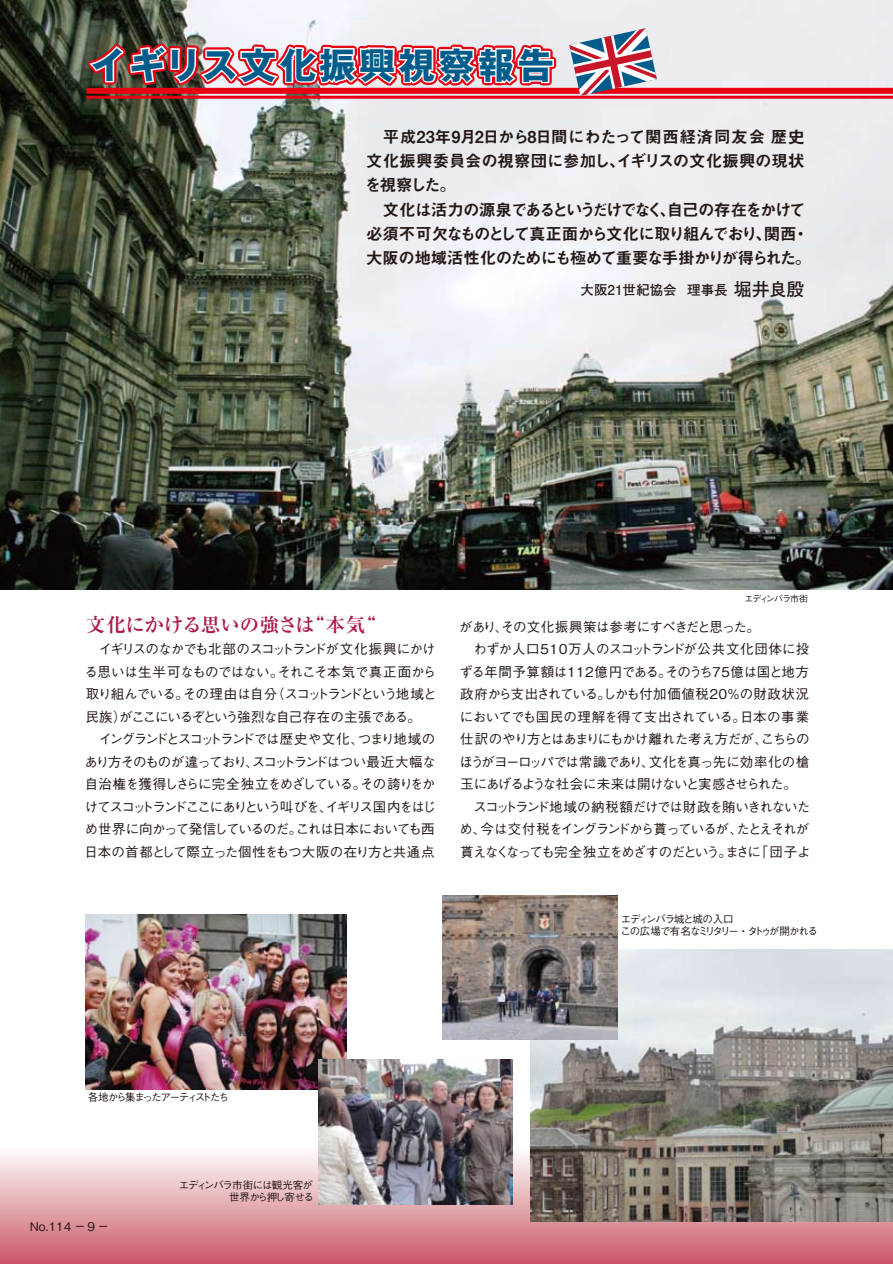
<style>
.page{position:relative;width:893px;height:1264px;background:#fff}
.page>*{position:absolute;margin:0;border:0;box-sizing:border-box;transform-origin:0 0}
.t1{font:700 36px "Gothic MB101 Pro";letter-spacing:.1em;color:#005d8b}
.t2{font:700 19.5px "Ryumin Pro";letter-spacing:-.005em;color:#af194a}
.t3{font:16.5px "Midashi Go Pro MB31";letter-spacing:-.085em;color:#231815}
.t4{font:16.5px "Midashi Go Pro MB31";letter-spacing:-.01em;color:#231815}
.t5{font:16.5px "Midashi Go Pro MB31";letter-spacing:-.095em;color:#231815}
.t6{font:16.5px "Midashi Go Pro MB31";letter-spacing:-.065em;color:#231815}
.t7{font:16.5px "Midashi Go Pro MB31";letter-spacing:-.02em;color:#231815}
.t8{font:16.5px "Midashi Go Pro MB31";letter-spacing:-.04em;color:#231815}
.t9{font:500 13.5px/22.5px "Gothic BBB Pro";letter-spacing:-.07em;color:#231815}
.t10{font:700 13.5px "Futo Go B101 Pro";color:#231815}
.t11{font:500 12px "Gothic BBB Pro";color:#231815}
.t12{font:500 10.5px/11.2px "Gothic BBB Pro";letter-spacing:-.12em;color:#231815}
.t13{font:500 10.5px/11.2px "Gothic BBB Pro";letter-spacing:-.085em;color:#231815;text-align:right}
.t14{font:500 10.5px "Gothic BBB Pro";letter-spacing:-.175em;color:#231815}
.t15{font:500 9px "Gothic BBB Pro";letter-spacing:-.12em;color:#231815}
.s1{font-size:18px}
</style>
<div class="page">
<div style="left:0;top:1131px;width:892px;height:132px;background:linear-gradient(to bottom,#fff,#cb5b6c)"></div>
<img style="left:0;top:0;width:892px;height:589px">
<hr style="left:86px;top:96px;width:806px;height:3px;background:#e60012">
<div style="left:86px;top:88px;width:806px;height:6px;background:#e60012"></div>
<svg style="left:76px;top:37px;width:483px;height:66px"></svg>
<svg style="left:569px;top:28px;width:87px;height:68px"></svg>
<img style="left:85px;top:914px;width:262px;height:175px">
<img style="left:530px;top:949px;width:362px;height:272px">
<img style="left:443px;top:895px;width:174px;height:144px">
<img style="left:318px;top:1059px;width:194px;height:145px">
<p class="t1" style="left:91px;top:35px;width:464px">イギリス文化振興視察報告</p>
<p class="t4" style="left:366px;top:124px;width:439px">　平成23年9月2日から8日間にわたって関西経済同友会 歴史</p>
<p class="t7" style="left:366px;top:148px;width:439px">文化振興委員会の視察団に参加し、イギリスの文化振興の現状</p>
<p class="t8" style="left:364px;top:172px;width:93px">を視察した。</p>
<p class="t5" style="left:382px;top:196px;width:424px">文化は活力の源泉であるというだけでなく、自己の存在をかけて</p>
<p class="t3" style="left:366px;top:220px;width:444px">必須不可欠なものとして真正面から文化に取り組んでおり、関西・</p>
<p class="t6" style="left:366px;top:244px;width:446px">大阪の地域活性化のためにも極めて重要な手掛かりが得られた。</p>
<p class="t10" style="left:580px;top:279px;width:225px">大阪21世紀協会 理事長 <span class="s1">堀井良殷</span></p>
<p class="t2" style="left:86px;top:609px;width:292px">文化にかける思いの強さは“本気“</p>
<p class="t9" style="left:84px;top:636px;width:353px">　イギリスのなかでも北部のスコットランドが文化振興にかける思いは生半可なものではない。それこそ本気で真正面から取り組んでいる。その理由は自分（スコットランドという地域と民族）がここにいるぞという強烈な自己存在の主張である。　イングランドとスコットランドでは歴史や文化、つまり地域のあり方そのものが違っており、スコットランドはつい最近大幅な自治権を獲得しさらに完全独立をめざしている。その誇りをかけてスコットランドここにありという叫びを、イギリス国内をはじめ世界に向かって発信しているのだ。これは日本においても西日本の首都として際立った個性をもつ大阪の在り方と共通点</p>
<p class="t15" style="left:744px;top:591px;width:65px">エディンバラ市街</p>
<p class="t9" style="left:459px;top:613px;width:352px">があり、その文化振興策は参考にすべきだと思った。<br>　わずか人口５１０万人のスコットランドが公共文化団体に投ずる年間予算額は１１２億円である。そのうち７５億は国と地方政府から支出されている。しかも付加価値税２０％の財政状況においてでも国民の理解を得て支出されている。日本の事業仕訳のやり方とはあまりにもかけ離れた考え方だが、こちらのほうがヨーロッパでは常識であり、文化を真っ先に効率化の槍玉にあげるような社会に未来は開けないと実感させられた。　スコットランド地域の納税額だけでは財政を賄いきれないため、今は交付税をイングランドから貰っているが、たとえそれが貰えなくなっても完全独立をめざすのだという。まさに「団子よ</p>
<p class="t12" style="left:620px;top:912px;width:199px">エディンバラ城と城の入口<br>この広場で有名なミリタリー・タトゥが開かれる</p>
<p class="t14" style="left:88px;top:1088px;width:143px">各地から集まったアーティストたち</p>
<p class="t11" style="left:30px;top:1216px;width:80px">No.114 一 9 一</p>
<p class="t13" style="left:179px;top:1178px;width:137px">エディンバラ市街には観光客が世界から押し寄せる</p>
</div>
